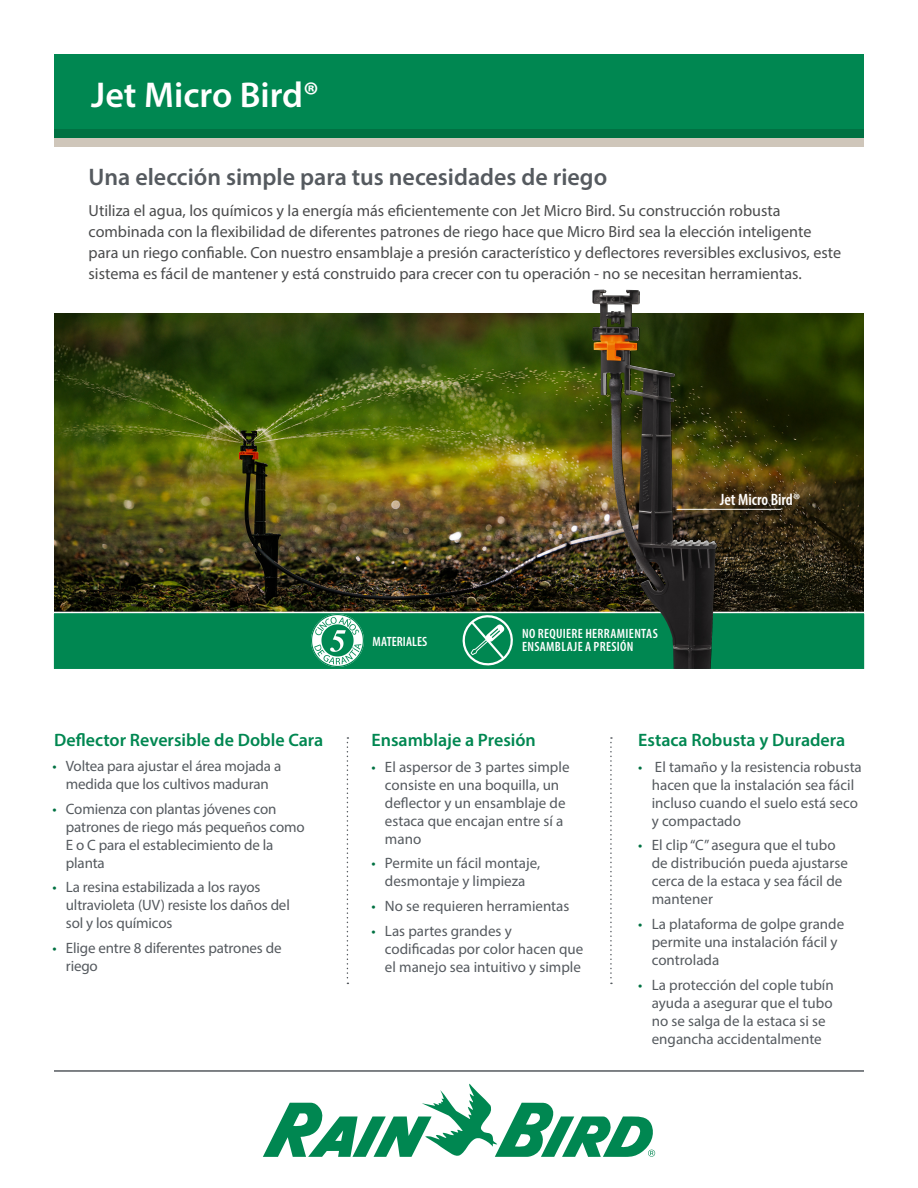
<style>
.page{position:relative;width:918px;height:1188px;background:#fff}
.page>*{position:absolute;margin:0;border:0;box-sizing:border-box;transform-origin:0 0}
.t1{font:600 36px "Myriad Pro";color:#fff}
.t2{font:600 24px "Myriad Pro";color:#555a5f}
.t3{font:600 18px "Myriad Pro";color:#008751}
.t4{font:600 condensed 16.5px "Myriad Pro";color:#fff}
.Paragraph{font:16.2px/21px "Myriad Pro";color:#4b4c4d}
.t5{font:15px/18px "Myriad Pro";color:#555a5f}
.N_A{font:600 condensed 13.5px "Myriad Pro";letter-spacing:.02em;color:#fff}
.N_A-2{font:600 condensed 13.5px "Myriad Pro";color:#fff}
.s1{font-stretch:normal}
.s2{color:#007142}
</style>
<div class="page">
<img style="left:54px;top:313px;width:810px;height:299px">
<div style="left:54px;top:54px;width:810px;height:75px;background:#008751"></div>
<div style="left:54px;top:129px;width:810px;height:9px;background:#007142"></div>
<div style="left:54px;top:138px;width:810px;height:9px;background:#cfc6ba"></div>
<hr style="left:54px;top:1070px;width:810px;height:2px;background:#555a5f">
<svg style="left:263px;top:1084px;width:393px;height:73px"></svg>
<svg style="left:347px;top:737px;width:1px;height:247px"></svg>
<svg style="left:610px;top:737px;width:2px;height:247px"></svg>
<div style="left:52px;top:612px;width:814px;height:58px;background:#008751;border:2px solid #fff"></div>
<img style="left:592px;top:290px;width:125px;height:379px">
<hr style="left:677px;top:509px;width:104px;height:1px;background:#fff">
<img style="left:312px;top:614px;width:54px;height:52px">
<svg style="left:459px;top:611px;width:58px;height:55px"></svg>
<p class="t1" style="left:91px;top:72px;width:229px">Jet Micro Bird®</p>
<p class="t2" style="left:89px;top:162px;width:520px">Una elección simple para tus necesidades de riego</p>
<p class="Paragraph" style="left:89px;top:199px;width:754px">Utiliza el agua, los químicos y la energía más eficientemente con Jet Micro Bird. Su construcción robusta combinada con la flexibilidad de diferentes patrones de riego hace que Micro Bird sea la elección inteligente para un riego confiable. Con nuestro ensamblaje a presión característico y deflectores reversibles exclusivos, este sistema es fácil de mantener y está construido para crecer con tu operación - no se necesitan herramientas.</p>
<p class="N_A-2" style="left:373px;top:633px;width:56px">MATERIALES</p>
<p class="N_A" style="left:522px;top:625px;width:137px">NO REQUIERE HERRAMIENTAS</p>
<p class="N_A" style="left:522px;top:639px;width:113px">ENSAMBLAJE A PRESIÓN</p>
<p class="t4" style="left:720px;top:489px;width:82px">Jet Micro Bird<span class="s1">®</span></p>
<p class="t3" style="left:54px;top:728px;width:271px">Deflector Reversible de Doble Cara</p>
<p class="t3" style="left:371px;top:728px;width:166px">Ensamblaje a Presión</p>
<p class="t5" style="left:385px;top:757px;width:186px;text-indent:-14px"><span class="s2">•</span> El aspersor de 3 partes simple consiste en una boquilla, un deflector y un ensamblaje de estaca que encajan entre sí a mano</p>
<p class="t5" style="left:371px;top:854px;width:170px;text-align:center"><span class="s2">•</span> Permite un fácil montaje, desmontaje y limpieza</p>
<p class="t5" style="left:371px;top:897px;width:199px"><span class="s2">•</span> No se requieren herramientas</p>
<p class="t5" style="left:385px;top:922px;width:200px;text-indent:-14px"><span class="s2">•</span> Las partes grandes y codificadas por color hacen que el manejo sea intuitivo y simple</p>
<p class="t5" style="left:52px;top:756px;width:230px;text-align:center"><span class="s2">•</span> Voltea para ajustar el área mojada a medida que los cultivos maduran</p>
<p class="t5" style="left:66px;top:799px;width:240px;text-indent:-14px"><span class="s2">•</span> Comienza con plantas jóvenes con patrones de riego más pequeños como<br>E o C para el establecimiento de la planta</p>
<p class="t5" style="left:66px;top:878px;width:226px;text-indent:-14px"><span class="s2">•</span> La resina estabilizada a los rayos ultravioleta (UV) resiste los daños del sol y los químicos</p>
<p class="t5" style="left:66px;top:939px;width:217px;text-indent:-14px"><span class="s2">•</span> Elige entre 8 diferentes patrones de riego</p>
<p class="t3" style="left:638px;top:728px;width:209px">Estaca Robusta y Duradera</p>
<p class="t5" style="left:652px;top:757px;width:212px;text-indent:-14px"><span class="s2">•</span> El tamaño y la resistencia robusta hacen que la instalación sea fácil incluso cuando el suelo está seco y compactado</p>
<p class="t5" style="left:652px;top:836px;width:198px;text-indent:-14px"><span class="s2">•</span> El clip “C” asegura que el tubo de distribución pueda ajustarse cerca de la estaca y sea fácil de mantener</p>
<p class="t5" style="left:652px;top:915px;width:194px;text-indent:-14px"><span class="s2">•</span> La plataforma de golpe grande permite una instalación fácil y controlada</p>
<p class="t5" style="left:652px;top:976px;width:183px;text-indent:-14px"><span class="s2">•</span> La protección del cople tubín ayuda a asegurar que el tubo no se salga de la estaca si se engancha accidentalmente</p>
</div>
